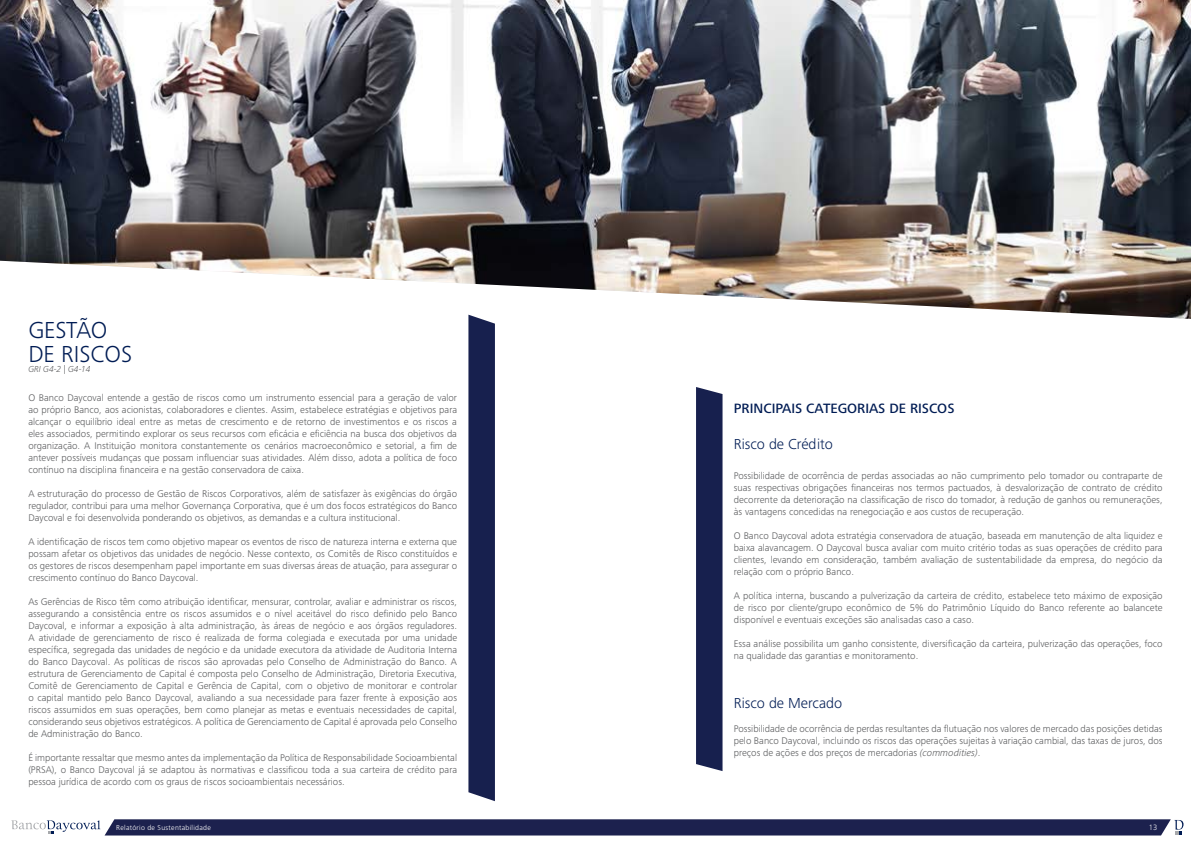
<style>
.page{position:relative;width:1191px;height:842px;background:#fff}
.page>*{position:absolute;margin:0;border:0;box-sizing:border-box;transform-origin:0 0}
.t1{font:300 24px/24px "Frutiger Next Pro";color:#001c54}
.t2{font:300 15px "Frutiger Next Pro";color:#001c54}
.t3{font:500 14px "Frutiger Next Pro";color:#001c54}
.t4{font:300 10px/12px "Frutiger Next Pro";color:#58595b;text-align:justify}
.t5{font:italic 300 9px "Frutiger Next Pro";color:#58595b}
.t6{font:300 8px "Frutiger Next Pro";color:#fff}
.t7{font:300 7px "Frutiger LT Std";letter-spacing:.04em;color:#fff}
.s1{font-style:italic}
</style>
<div class="page">
<svg style="left:11px;top:819px;width:1172px;height:16px;background:#333860"></svg>
<svg style="left:468px;top:319px;width:27px;height:482px;background:#252d58"></svg>
<img style="left:0;top:0;width:1191px;height:319px">
<svg style="left:696px;top:387px;width:26px;height:384px;background:#1b2451"></svg>
<h1 class="t1" style="left:28px;top:318px;width:105px">GESTÃO<br>DE RISCOS</h1>
<p class="t5" style="left:28px;top:364px;width:64px">GRI G4-2 | G4-14</p>
<p class="t4" style="left:28px;top:391px;width:430px">O Banco Daycoval entende a gestão de riscos como um instrumento essencial para a geração de valor ao próprio Banco, aos acionistas, colaboradores e clientes. Assim, estabelece estratégias e objetivos para alcançar o equilíbrio ideal entre as metas de crescimento e de retorno de investimentos e os riscos a eles associados, permitindo explorar os seus recursos com eficácia e eficiência na busca dos objetivos da organização. A Instituição monitora constantemente os cenários macroeconômico e setorial, a fim de antever possíveis mudanças que possam influenciar suas atividades. Além disso, adota a política de foco contínuo na disciplina financeira e na gestão conservadora de caixa.</p>
<p class="t4" style="left:28px;top:487px;width:430px">A estruturação do processo de Gestão de Riscos Corporativos, além de satisfazer às exigências do órgão regulador, contribui para uma melhor Governança Corporativa, que é um dos focos estratégicos do Banco Daycoval e foi desenvolvida ponderando os objetivos, as demandas e a cultura institucional.</p>
<p class="t4" style="left:28px;top:535px;width:430px">A identificação de riscos tem como objetivo mapear os eventos de risco de natureza interna e externa que possam afetar os objetivos das unidades de negócio. Nesse contexto, os Comitês de Risco constituídos e os gestores de riscos desempenham papel importante em suas diversas áreas de atuação, para assegurar o crescimento contínuo do Banco Daycoval.</p>
<p class="t4" style="left:28px;top:595px;width:430px">As Gerências de Risco têm como atribuição identificar, mensurar, controlar, avaliar e administrar os riscos, assegurando a consistência entre os riscos assumidos e o nível aceitável do risco definido pelo Banco Daycoval, e informar a exposição à alta administração, às áreas de negócio e aos órgãos reguladores.<br>A atividade de gerenciamento de risco é realizada de forma colegiada e executada por uma unidade específica, segregada das unidades de negócio e da unidade executora da atividade de Auditoria Interna do Banco Daycoval. As políticas de riscos são aprovadas pelo Conselho de Administração do Banco. A estrutura de Gerenciamento de Capital é composta pelo Conselho de Administração, Diretoria Executiva, Comitê de Gerenciamento de Capital e Gerência de Capital, com o objetivo de monitorar e controlar o capital mantido pelo Banco Daycoval, avaliando a sua necessidade para fazer frente à exposição aos riscos assumidos em suas operações, bem como planejar as metas e eventuais necessidades de capital, considerando seus objetivos estratégicos. A política de Gerenciamento de Capital é aprovada pelo Conselho de Administração do Banco.</p>
<p class="t4" style="left:28px;top:751px;width:430px">É importante ressaltar que mesmo antes da implementação da Política de Responsabilidade Socioambiental (PRSA), o Banco Daycoval já se adaptou às normativas e classificou toda a sua carteira de crédito para pessoa jurídica de acordo com os graus de riscos socioambientais necessários.</p>
<h3 class="t3" style="left:734px;top:400px;width:222px">PRINCIPAIS CATEGORIAS DE RISCOS</h3>
<h2 class="t2" style="left:734px;top:435px;width:101px">Risco de Crédito</h2>
<p class="t4" style="left:734px;top:469px;width:430px">Possibilidade de ocorrência de perdas associadas ao não cumprimento pelo tomador ou contraparte de suas respectivas obrigações financeiras nos termos pactuados, à desvalorização de contrato de crédito decorrente da deterioração na classificação de risco do tomador, à redução de ganhos ou remunerações, às vantagens concedidas na renegociação e aos custos de recuperação.</p>
<p class="t4" style="left:734px;top:529px;width:430px">O Banco Daycoval adota estratégia conservadora de atuação, baseada em manutenção de alta liquidez e baixa alavancagem. O Daycoval busca avaliar com muito critério todas as suas operações de crédito para clientes, levando em consideração, também avaliação de sustentabilidade da empresa, do negócio da relação com o próprio Banco.</p>
<p class="t4" style="left:734px;top:589px;width:430px">A política interna, buscando a pulverização da carteira de crédito, estabelece teto máximo de exposição de risco por cliente/grupo econômico de 5% do Patrimônio Líquido do Banco referente ao balancete disponível e eventuais exceções são analisadas caso a caso.</p>
<p class="t4" style="left:734px;top:637px;width:430px">Essa análise possibilita um ganho consistente, diversificação da carteira, pulverização das operações, foco na qualidade das garantias e monitoramento.</p>
<h2 class="t2" style="left:734px;top:694px;width:110px">Risco de Mercado</h2>
<p class="t4" style="left:734px;top:722px;width:430px">Possibilidade de ocorrência de perdas resultantes da flutuação nos valores de mercado das posições detidas pelo Banco Daycoval, incluindo os riscos das operações sujeitas à variação cambial, das taxas de juros, dos preços de ações e dos preços de mercadorias <span class="s1">(commodities)</span>.</p>
<p class="t7" style="left:116px;top:824px;width:96px">Relatório de Sustentabilidade</p>
<p class="t6" style="left:1148px;top:823px;width:10px">13</p>
</div>
